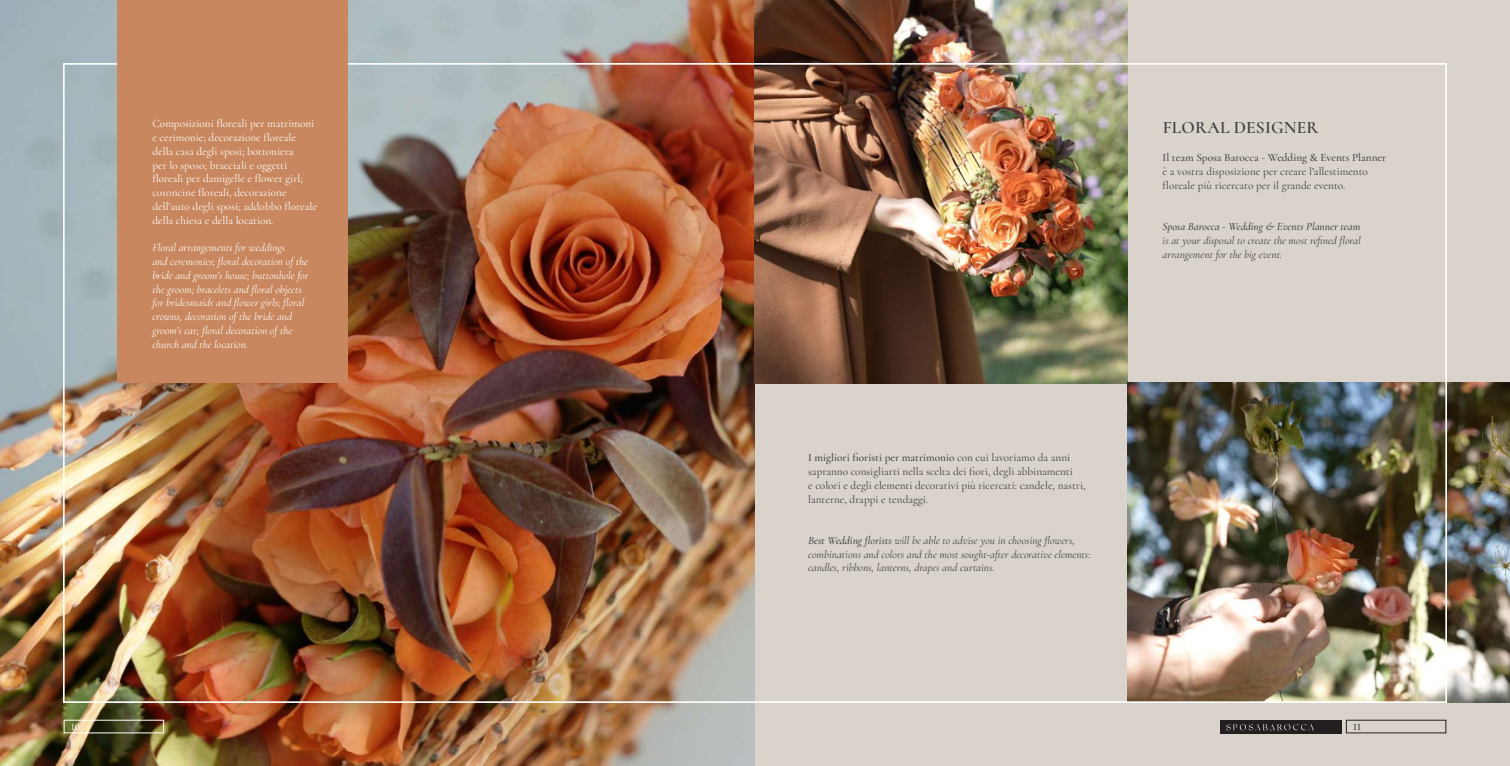
<style>
.page{position:relative;width:1510px;height:766px;background:#fff}
.page>*{position:absolute;margin:0;border:0;box-sizing:border-box;transform-origin:0 0}
.t1{font:600 17.5px "Cormorant";letter-spacing:.01em;color:#3e3e3f}
.t2{font:11.25px/13.8px "Cormorant";color:#3e3e3f}
.t3{font:italic 11.25px/13.8px "Cormorant";color:#fff}
.t4{font:11.25px/13.8px "Cormorant";color:#fff}
.t5{font:italic 11.25px/13.8px "Cormorant";color:#3e3e3f}
.t6{font:500 11.25px "Cormorant";color:#3e3e3f}
.t7{font:italic 500 11.25px "Cormorant";color:#3e3e3f}
.t8{font:500 10px "Cormorant";color:#fff}
.t9{font:500 10px "Cormorant";color:#231f20}
.s1{font-style:italic}
.s2{font-weight:500}
</style>
<div class="page">
<div style="left:755px;top:0;width:754px;height:765px;background:#d9d3cc"></div>
<img style="left:0;top:0;width:755px;height:765px">
<img style="left:755px;top:0;width:372px;height:383px">
<img style="left:1127px;top:383px;width:382px;height:319px">
<div style="left:1220px;top:719px;width:121px;height:14px;background:#231f20"></div>
<div style="left:1346px;top:719px;width:100px;height:14px;border:1px solid #231f20"></div>
<svg style="left:1226px;top:724px;width:88px;height:6px"></svg>
<div style="left:64px;top:719px;width:100px;height:14px;border:1px solid #fff"></div>
<div style="left:117px;top:0;width:230px;height:383px;background:#c8875e"></div>
<p class="t4" style="left:152px;top:117px;width:166px">Composizioni floreali per matrimoni e cerimonie; decorazione floreale della casa degli sposi; bottoniera<br>per lo sposo; bracciali e oggetti floreali per damigelle e flower girl; coroncine floreali, decorazione dell’auto degli sposi; addobbo floreale della chiesa e della location<span class="s1">.</span></p>
<p class="t3" style="left:152px;top:240px;width:158px">Floral arrangements for weddings<br>and ceremonies; floral decoration of the bride and groom’s house; buttonhole for the groom; bracelets and floral objects for bridesmaids and flower girls; floral crowns, decoration of the bride and groom’s car; floral decoration of the church and the location.</p>
<h1 class="t1" style="left:1162px;top:117px;width:157px">FLORAL DESIGNER</h1>
<p class="t6" style="left:1162px;top:151px;width:225px">Il team Sposa Barocca - Wedding &amp; Events Planner</p>
<p class="t2" style="left:1162px;top:164px;width:207px">è a vostra disposizione per creare l’allestimento floreale più ricercato per il grande evento.</p>
<p class="t7" style="left:1162px;top:218px;width:199px">Sposa Barocca - Wedding &amp; Events Planner team</p>
<p class="t5" style="left:1162px;top:232px;width:199px">is at your disposal to create the most refined floral arrangement for the big event.</p>
<p class="t2" style="left:808px;top:450px;width:279px"><span class="s2">I migliori fioristi per matrimonio</span> con cui lavoriamo da anni sapranno consigliarti nella scelta dei fiori, degli abbinamenti<br>e colori e degli elementi decorativi più ricercati: candele, nastri, lanterne, drappi e tendaggi.</p>
<p class="t5" style="left:808px;top:532px;width:284px"><span class="s2">Best Wedding florists</span> will be able to advise you in choosing flowers, combinations and colors and the most sought-after decorative elements: candles, ribbons, lanterns, drapes and curtains.</p>
<p class="t8" style="left:71px;top:720px;width:10px">10</p>
<p class="t9" style="left:1353px;top:720px;width:9px">11</p>
</div>
